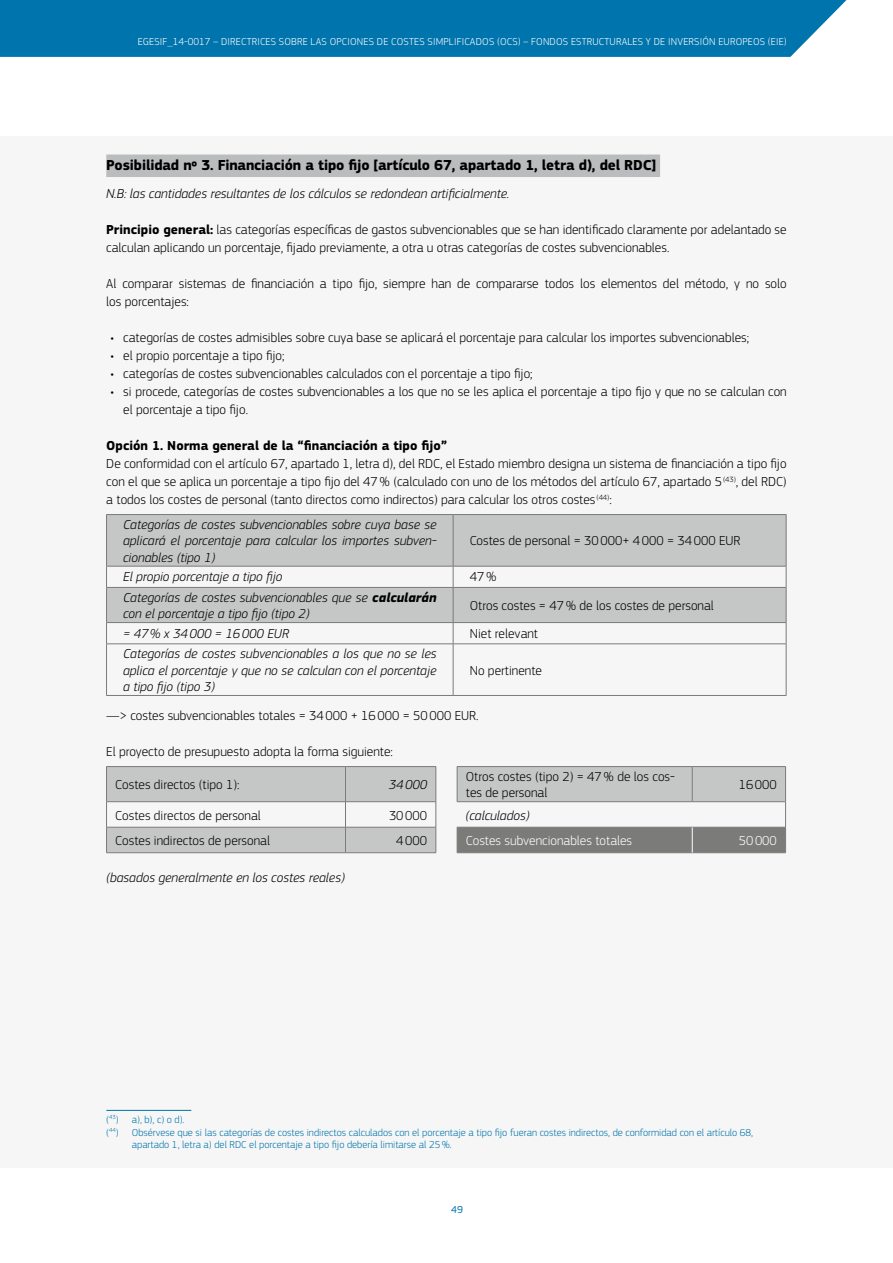
<style>
.page{position:relative;width:893px;height:1263px;background:#fff}
.page>*{position:absolute;margin:0;border:0;box-sizing:border-box;transform-origin:0 0}
.t1{font:700 15px "EC Square Sans Pro";letter-spacing:-.01em;color:#000}
.t2{font:300 13.5px/18px "EC Square Sans Pro";color:#000}
.t3{font:italic 300 13.5px/16.5px "EC Square Sans Pro";color:#000;text-align:justify}
.t4{font:700 13.5px "EC Square Sans Pro";color:#000}
.t5{font:300 13.5px "EC Square Sans Pro";color:#fff}
.t6{font:300 10.5px "EC Square Sans Pro";color:#0074ac}
.t7{font:300 10.5px "EC Square Sans Pro";letter-spacing:.02em;color:#fff}
.t8{font:10.5px "EC Square Sans Pro";color:#0074ac}
.s1{font-weight:700}
</style>
<div class="page">
<div style="left:0;top:0;width:847px;height:57px;background:#0074ac"></div>
<div style="left:0;top:136px;width:893px;height:1031px;background:#f6f6f6"></div>
<div style="left:106px;top:155px;width:554px;height:22px;background:#bbbcbd"></div>
<svg style="left:107px;top:515px;width:679px;height:107px;fill:#c5c6c6"></svg>
<hr style="left:106px;top:515px;width:1px;height:51px;background:#7b7b7a">
<hr style="left:106px;top:514px;width:347px;height:1px;background:#7b7b7a">
<hr style="left:453px;top:515px;width:1px;height:51px;background:#7b7b7a">
<hr style="left:453px;top:514px;width:333px;height:1px;background:#7b7b7a">
<hr style="left:786px;top:515px;width:1px;height:51px;background:#7b7b7a">
<svg style="left:106px;top:567px;width:1px;height:20px"></svg>
<hr style="left:106px;top:566px;width:347px;height:1px;background:#7b7b7a">
<svg style="left:453px;top:567px;width:1px;height:20px"></svg>
<hr style="left:453px;top:566px;width:333px;height:1px;background:#7b7b7a">
<svg style="left:786px;top:566px;width:1px;height:21px"></svg>
<hr style="left:106px;top:588px;width:1px;height:34px;background:#7b7b7a">
<hr style="left:106px;top:587px;width:347px;height:1px;background:#7b7b7a">
<hr style="left:453px;top:588px;width:1px;height:34px;background:#7b7b7a">
<hr style="left:453px;top:587px;width:333px;height:1px;background:#7b7b7a">
<hr style="left:786px;top:588px;width:1px;height:34px;background:#7b7b7a">
<svg style="left:106px;top:623px;width:1px;height:20px"></svg>
<hr style="left:106px;top:644px;width:1px;height:51px;background:#7b7b7a">
<hr style="left:106px;top:622px;width:347px;height:1px;background:#7b7b7a">
<hr style="left:106px;top:643px;width:347px;height:1px;background:#7b7b7a">
<hr style="left:106px;top:695px;width:347px;height:1px;background:#7b7b7a">
<svg style="left:453px;top:623px;width:1px;height:20px"></svg>
<hr style="left:453px;top:644px;width:1px;height:51px;background:#7b7b7a">
<hr style="left:453px;top:622px;width:333px;height:1px;background:#7b7b7a">
<svg style="left:786px;top:623px;width:1px;height:21px"></svg>
<hr style="left:786px;top:644px;width:1px;height:51px;background:#7b7b7a">
<hr style="left:453px;top:643px;width:333px;height:1px;background:#7b7b7a">
<hr style="left:453px;top:695px;width:333px;height:1px;background:#7b7b7a">
<svg style="left:107px;top:766px;width:678px;height:87px;fill:#c5c6c6"></svg>
<hr style="left:106px;top:767px;width:1px;height:34px;background:#7b7b7a">
<hr style="left:106px;top:766px;width:239px;height:1px;background:#7b7b7a">
<hr style="left:345px;top:766px;width:91px;height:1px;background:#7b7b7a">
<hr style="left:345px;top:767px;width:1px;height:34px;background:#7b7b7a">
<hr style="left:436px;top:767px;width:1px;height:34px;background:#7b7b7a">
<hr style="left:457px;top:767px;width:1px;height:34px;background:#7b7b7a">
<hr style="left:457px;top:766px;width:235px;height:1px;background:#7b7b7a">
<hr style="left:692px;top:766px;width:94px;height:1px;background:#7b7b7a">
<hr style="left:692px;top:767px;width:1px;height:34px;background:#7b7b7a">
<hr style="left:785px;top:767px;width:1px;height:34px;background:#7b7b7a">
<hr style="left:106px;top:801px;width:239px;height:1px;background:#7b7b7a">
<hr style="left:345px;top:801px;width:91px;height:1px;background:#7b7b7a">
<hr style="left:457px;top:801px;width:235px;height:1px;background:#7b7b7a">
<hr style="left:692px;top:801px;width:94px;height:1px;background:#7b7b7a">
<svg style="left:106px;top:802px;width:1px;height:50px"></svg>
<hr style="left:106px;top:827px;width:239px;height:1px;background:#7b7b7a">
<hr style="left:345px;top:827px;width:91px;height:1px;background:#7b7b7a">
<svg style="left:345px;top:802px;width:1px;height:50px"></svg>
<hr style="left:106px;top:852px;width:239px;height:1px;background:#7b7b7a">
<hr style="left:345px;top:852px;width:91px;height:1px;background:#7b7b7a">
<svg style="left:436px;top:802px;width:1px;height:50px"></svg>
<svg style="left:457px;top:802px;width:329px;height:51px"></svg>
<hr style="left:106px;top:1110px;width:85px;height:1px;background:#0074ac">
<p class="t7" style="left:138px;top:35px;width:650px">EGESIF_14-0017 – DIRECTRICES SOBRE LAS OPCIONES DE COSTES SIMPLIFICADOS (OCS) – FONDOS ESTRUCTURALES Y DE INVERSIÓN EUROPEOS (EIE)</p>
<p class="t1" style="left:106px;top:156px;width:551px">Posibilidad nº 3. Financiación a tipo fijo [artículo 67, apartado 1, letra d), del RDC]</p>
<p class="t3" style="left:106px;top:185px;width:405px">N.B: las cantidades resultantes de los cálculos se redondean artificialmente.</p>
<p class="t2" style="left:106px;top:220px;width:682px"><span class="s1">Principio general:</span> las categorías específicas de gastos subvencionables que se han identificado claramente por adelantado se calculan aplicando un porcentaje, fijado previamente, a otra u otras categorías de costes subvencionables.</p>
<p class="t2" style="left:106px;top:274px;width:682px">Al comparar sistemas de financiación a tipo fijo, siempre han de compararse todos los elementos del método, y no solo los porcentajes:</p>
<p class="t2" style="left:111px;top:328px;width:640px">• categorías de costes admisibles sobre cuya base se aplicará el porcentaje para calcular los importes subvencionables;</p>
<p class="t2" style="left:111px;top:346px;width:176px">• el propio porcentaje a tipo fijo;</p>
<p class="t2" style="left:111px;top:364px;width:424px">• categorías de costes subvencionables calculados con el porcentaje a tipo fijo;</p>
<p class="t2" style="left:123px;top:382px;width:665px;text-indent:-13px">• si procede, categorías de costes subvencionables a los que no se les aplica el porcentaje a tipo fijo y que no se calculan con el porcentaje a tipo fijo.</p>
<p class="t4" style="left:106px;top:437px;width:342px">Opción 1. Norma general de la “financiación a tipo fijo”</p>
<p class="t2" style="left:106px;top:454px;width:682px;text-align:justify">De conformidad con el artículo 67, apartado 1, letra d), del RDC, el Estado miembro designa un sistema de financiación a tipo fijo con el que se aplica un porcentaje a tipo fijo del 47% (calculado con uno de los métodos del artículo 67, apartado 5<sup>(43)</sup>, del RDC) a todos los costes de personal (tanto directos como indirectos) para calcular los otros costes<sup>(44)</sup>:</p>
<p class="t3" style="left:123px;top:516px;width:315px">Categorías de costes subvencionables sobre cuya base se aplicará el porcentaje para calcular los importes subven&shy;cionables (tipo 1)</p>
<p class="t2" style="left:470px;top:532px;width:272px">Costes de personal = 30000+ 4000 = 34000 EUR</p>
<p class="t3" style="left:123px;top:568px;width:161px">El propio porcentaje a tipo fijo</p>
<p class="t2" style="left:470px;top:567px;width:28px">47%</p>
<p class="t3" style="left:123px;top:589px;width:315px">Categorías de costes subvencionables que se <span class="s1">calcularán </span>con el porcentaje a tipo fijo (tipo 2)</p>
<p class="t2" style="left:470px;top:596px;width:246px">Otros costes = 47% de los costes de personal</p>
<p class="t3" style="left:123px;top:625px;width:167px">= 47% x 34000 = 16000 EUR</p>
<p class="t2" style="left:470px;top:625px;width:70px">Niet relevant</p>
<p class="t3" style="left:123px;top:645px;width:315px">Categorías de costes subvencionables a los que no se les aplica el porcentaje y que no se calculan con el porcentaje a tipo fijo (tipo 3)</p>
<p class="t2" style="left:470px;top:661px;width:74px">No pertinente</p>
<p class="t2" style="left:106px;top:706px;width:374px">―&gt; costes subvencionables totales = 34000 + 16000 = 50000 EUR.</p>
<p class="t2" style="left:106px;top:742px;width:288px">El proyecto de presupuesto adopta la forma siguiente:</p>
<p class="t2" style="left:115px;top:776px;width:126px">Costes directos (tipo 1):</p>
<p class="t3" style="left:389px;top:776px;width:40px">34000</p>
<p class="t2" style="left:466px;top:768px;width:211px;line-height:16.5px">Otros costes (tipo 2) = 47% de los cos&shy;tes de personal</p>
<p class="t2" style="left:739px;top:776px;width:40px">16000</p>
<p class="t2" style="left:115px;top:806px;width:147px">Costes directos de personal</p>
<p class="t2" style="left:389px;top:806px;width:40px">30000</p>
<p class="t3" style="left:466px;top:807px;width:65px">(calculados)</p>
<p class="t2" style="left:115px;top:831px;width:156px">Costes indirectos de personal</p>
<p class="t2" style="left:396px;top:831px;width:32px">4000</p>
<p class="t5" style="left:466px;top:833px;width:168px">Costes subvencionables totales</p>
<p class="t5" style="left:739px;top:833px;width:40px">50000</p>
<p class="t3" style="left:106px;top:869px;width:240px">(basados generalmente en los costes reales)</p>
<p class="t6" style="left:106px;top:1113px;width:80px">(<sup>43</sup>) a), b), c) o d).</p>
<p class="t6" style="left:106px;top:1126px;width:648px">(<sup>44</sup>) Obsérvese que si las categorías de costes indirectos calculados con el porcentaje a tipo fijo fueran costes indirectos, de conformidad con el artículo 68,</p>
<p class="t6" style="left:132px;top:1138px;width:322px">apartado 1, letra a) del RDC el porcentaje a tipo fijo debería limitarse al 25%.</p>
<p class="t8" style="left:451px;top:1203px;width:13px">49</p>
</div>
